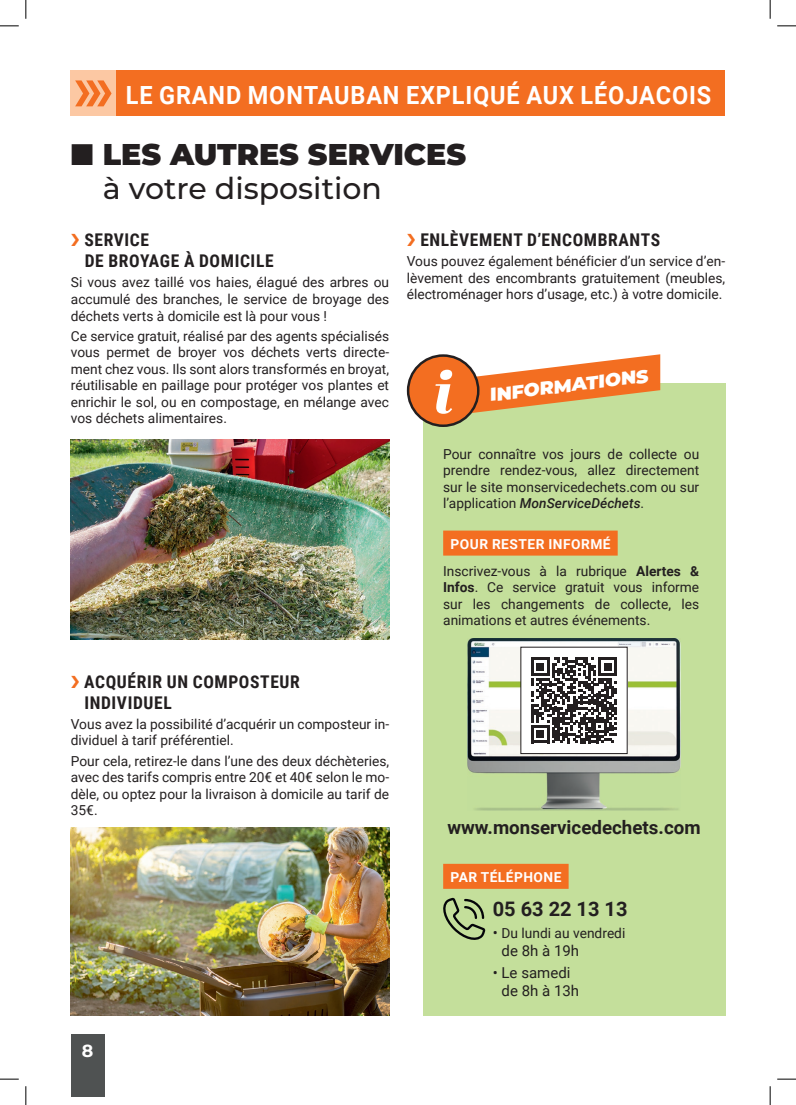
<style>
.page{position:relative;width:796px;height:1105px;background:#fff}
.page>*{position:absolute;margin:0;border:0;box-sizing:border-box;transform-origin:0 0}
.t1{font:italic 800 60px "Abril Display";color:#fff}
.t2{font:900 30px/33.8px "Montserrat";color:#231f20}
.t3{font:700 25px "Roboto";letter-spacing:.035em;color:#fff;scale:.94 1}
.t4{font:700 20px "Roboto";color:#231f20}
.t5{font:700 18.75px "Roboto";color:#231f20}
.t6{font:900 18.38px "Montserrat";color:#fff}
.t7{font:700 17.5px/21px "Roboto Condensed";letter-spacing:.035em;color:#231f20}
.t8{font:700 17.5px "Montserrat";color:#fff}
.t9{font:15px/18px "Roboto";color:#231f20;text-align:center}
.t10{font:13.75px/16.5px "Roboto";color:#231f20;text-align:justify}
.t11{font:700 13.75px "Roboto";letter-spacing:.035em;color:#fff}
.s1{font-weight:500}
.s2{color:#f36e21}
.s3{font-weight:500;font-style:italic}
.s4{font-weight:700;color:#fff}
.s5{font-weight:700}
.s6{font-size:15px}
</style>
<div class="page">
<div style="left:71px;top:1033px;width:33px;height:63px;background:#4f5252"></div>
<div style="left:71px;top:71px;width:654px;height:45px;background:#f36e21"></div>
<div style="left:71px;top:71px;width:45px;height:45px;background:#fcc8a3"></div>
<svg style="left:75px;top:80px;width:37px;height:26px"></svg>
<img style="left:71px;top:439px;width:318px;height:200px">
<div style="left:423px;top:382px;width:302px;height:632px;background:#c4df9b"></div>
<svg style="left:456px;top:354px;width:204px;height:60px"></svg>
<div style="left:408px;top:355px;width:70px;height:70px;background:#f36e21;border-radius:50%"></div>
<div style="left:407px;top:354px;width:72px;height:73px;border:2px solid #231f20;border-radius:50%"></div>
<div style="left:443px;top:530px;width:175px;height:25px;background:#f36e21"></div>
<div style="left:443px;top:863px;width:125px;height:25px;background:#f36e21"></div>
<img style="left:467px;top:638px;width:213px;height:172px">
<div style="left:521px;top:647px;width:106px;height:106px;background:#fff"></div>
<svg style="left:531px;top:657px;width:86px;height:86px"></svg>
<img style="left:71px;top:827px;width:318px;height:187px">
<svg style="left:443px;top:897px;width:43px;height:43px"></svg>
<svg style="left:0;top:25px;width:19px;height:2px"></svg>
<svg style="left:777px;top:25px;width:19px;height:2px"></svg>
<svg style="left:0;top:1078px;width:19px;height:1px"></svg>
<svg style="left:777px;top:1078px;width:19px;height:1px"></svg>
<svg style="left:25px;top:0;width:2px;height:19px"></svg>
<svg style="left:25px;top:1086px;width:2px;height:18px"></svg>
<svg style="left:769px;top:0;width:2px;height:19px"></svg>
<svg style="left:769px;top:1086px;width:2px;height:18px"></svg>
<h3 class="t3" style="left:126px;top:78px;width:624px">LE GRAND MONTAUBAN EXPLIQUÉ AUX LÉOJACOIS</h3>
<h2 class="t2" style="left:103px;top:135px;width:365px;text-indent:-32px">■ LES AUTRES SERVICES <span class="s1">à votre disposition</span></h2>
<p class="t7" style="left:85px;top:229px;width:190px;text-indent:-14px"><span class="s2">❯</span> SERVICE<br>DE BROYAGE À DOMICILE</p>
<p class="t10" style="left:71px;top:274px;width:320px">Si vous avez taillé vos haies, élagué des arbres ou accumulé des branches, le service de broyage des déchets verts à domicile est là pour vous !</p>
<p class="t10" style="left:71px;top:327px;width:320px">Ce service gratuit, réalisé par des agents spécialisés vous permet de broyer vos déchets verts directe&shy;ment chez vous. Ils sont alors transformés en broyat, réutilisable en paillage pour protéger vos plantes et enrichir le sol, ou en compostage, en mélange avec vos déchets alimentaires.</p>
<p class="t7" style="left:407px;top:229px;width:255px"><span class="s2">❯</span> ENLÈVEMENT D’ENCOMBRANTS</p>
<p class="t10" style="left:407px;top:253px;width:320px">Vous pouvez également bénéficier d’un service d’en&shy;lèvement des encombrants gratuitement (meubles, électroménager hors d’usage, etc.) à votre domicile.</p>
<h3 class="t6" style="left:487px;top:381px;width:161px;rotate:-7deg">INFORMATIONS</h3>
<h1 class="t1" style="left:433px;top:349px;width:21px">i</h1>
<p class="t10" style="left:443px;top:445px;width:258px">Pour connaître vos jours de collecte ou prendre rendez-vous, allez directement sur le site monservicedechets.com ou sur l’application <span class="s3">MonServiceDéchets</span>.</p>
<p class="t10" style="left:443px;top:529px;width:258px;line-height:27.1px;text-indent:7px"><span class="s4">POUR RESTER INFORMÉ<br></span>Inscrivez-vous à la rubrique <span class="s5">Alertes &amp;</span></p>
<p class="t10" style="left:443px;top:578px;width:258px"><span class="s5">Infos</span>. Ce service gratuit vous informe sur les changements de collecte, les animations et autres événements.</p>
<p class="t7" style="left:84px;top:670px;width:217px;text-indent:-14px"><span class="s2">❯</span> ACQUÉRIR UN COMPOSTEUR<br>INDIVIDUEL</p>
<p class="t10" style="left:71px;top:715px;width:320px">Vous avez la possibilité d’acquérir un composteur in&shy;dividuel à tarif préférentiel.</p>
<p class="t10" style="left:71px;top:751px;width:320px">Pour cela, retirez-le dans l’une des deux déchèteries, avec des tarifs compris entre 20€ et 40€ selon le mo&shy;dèle, ou optez pour la livraison à domicile au tarif de 35€.</p>
<p class="t8" style="left:82px;top:1037px;width:13px">8</p>
<h3 class="t5" style="left:447px;top:813px;width:255px">www.monservicedechets.com</h3>
<p class="t11" style="left:450px;top:866px;width:112px">PAR TÉLÉPHONE</p>
<h3 class="t4" style="left:493px;top:894px;width:136px">05 63 22 13 13</h3>
<p class="t10" style="left:493px;top:924px;width:134px"><span class="s6">•</span> Du lundi au vendredi</p>
<p class="t9" style="left:501px;top:940px;width:79px">de 8h à 19h</p>
<p class="t9" style="left:493px;top:962px;width:88px">• Le samedi de 8h à 13h</p>
</div>
